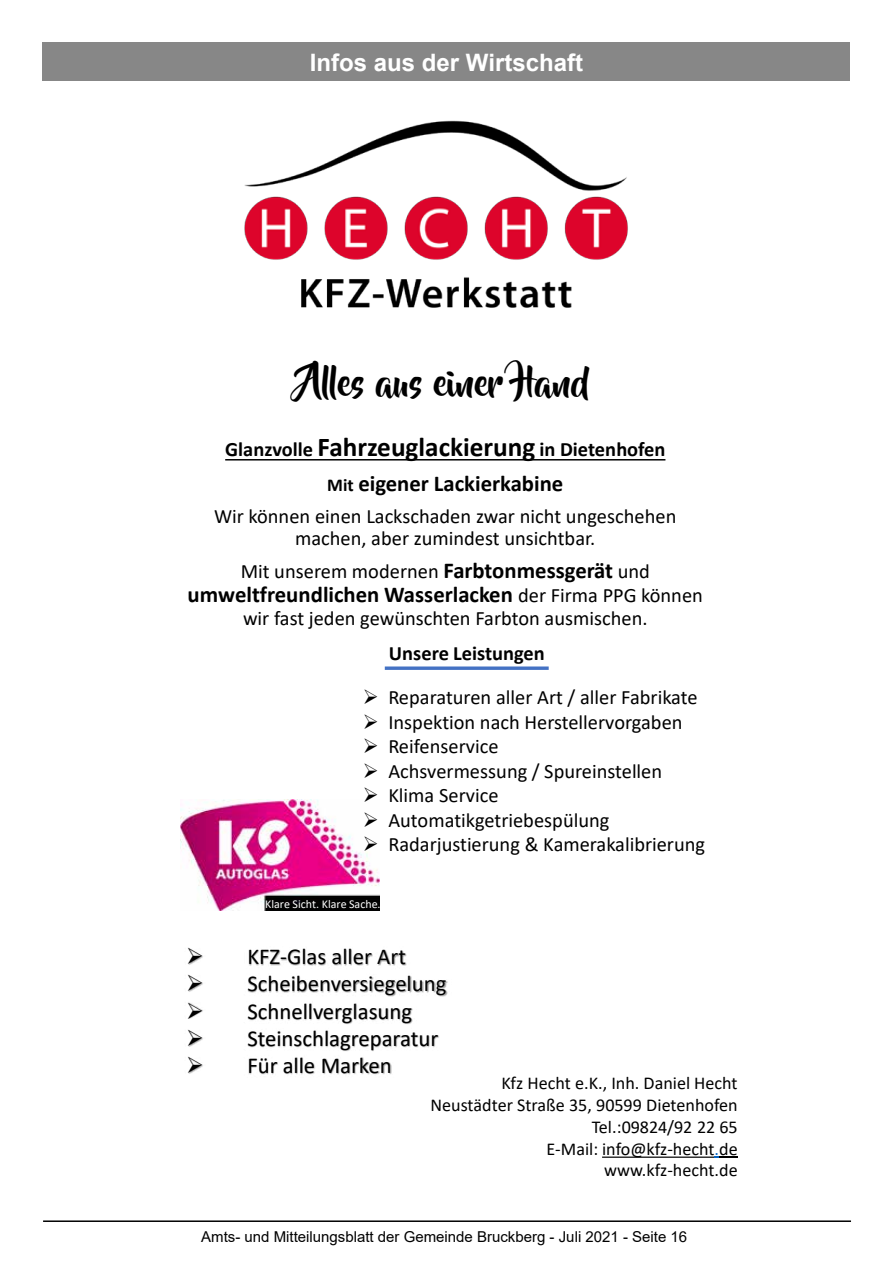
<style>
.page{position:relative;width:893px;height:1263px;background:#fff}
.page>*{position:absolute;margin:0;border:0;box-sizing:border-box;transform-origin:0 0}
.t1{font:36.3px "Beyond The Mountains";color:#000}
.t2{font:700 24px "Arial";color:#fff}
.t3{font:22.65px "Calibri";color:#000}
.t4{font:700 22.65px "Calibri";color:#000}
.t5{font:20.4px/22px "Calibri";color:#000;text-align:center}
.t6{font:700 20.4px "Calibri";color:#000}
.t7{font:18.15px/21.8px "Calibri";color:#000;text-align:right}
.t8{font:15px "Arial";color:#000}
.t9{font:12px "Calibri";color:#fff}
.s1{font-size:27.15px}
.s2{font-size:18.15px}
.s3{font-weight:700;font-size:22.65px}
.s4{font-weight:400;font-size:20.4px}
.s5{color:#0563c1}
</style>
<div class="page">
<hr style="left:43px;top:1220px;width:808px;height:2px;background:#000">
<div style="left:43px;top:43px;width:807px;height:38px;background:#878787"></div>
<svg style="left:225px;top:459px;width:440px;height:1px"></svg>
<img style="left:244px;top:120px;width:384px;height:188px">
<img style="left:181px;top:800px;width:199px;height:111px">
<img style="left:188px;top:948px;width:15px;height:16px">
<img style="left:249px;top:950px;width:17px;height:12px">
<img style="left:266px;top:950px;width:6px;height:12px">
<img style="left:272px;top:948px;width:135px;height:14px">
<img style="left:188px;top:964px;width:15px;height:27px">
<img style="left:248px;top:962px;width:200px;height:35px">
<img style="left:188px;top:991px;width:15px;height:27px">
<img style="left:247px;top:989px;width:181px;height:28px">
<img style="left:188px;top:1018px;width:15px;height:27px">
<img style="left:247px;top:1017px;width:192px;height:31px">
<img style="left:188px;top:1045px;width:15px;height:29px">
<img style="left:247px;top:1044px;width:160px;height:31px">
<svg style="left:385px;top:666px;width:164px;height:4px"></svg>
<svg style="left:602px;top:1156px;width:136px;height:2px"></svg>
<p class="t2" style="left:310px;top:45px;width:275px">Infos aus der Wirtschaft</p>
<h1 class="t1" style="left:302px;top:363px;width:290px">Alles aus einer Hand</h1>
<p class="t6" style="left:225px;top:435px;width:442px">Glanzvolle <span class="s1">Fahrzeuglackierung</span> in Dietenhofen</p>
<p class="t4" style="left:327px;top:468px;width:238px"><span class="s2">Mit</span> eigener Lackierkabine</p>
<p class="t5" style="left:214px;top:504px;width:464px">Wir können einen Lackschaden zwar nicht ungeschehen machen, aber zumindest unsichtbar.</p>
<p class="t5" style="left:241px;top:559px;width:411px">Mit unserem modernen <span class="s3">Farbtonmessgerät</span> und</p>
<p class="t4" style="left:188px;top:579px;width:517px">umweltfreundlichen Wasserlacken <span class="s4">der Firma PPG können</span></p>
<p class="t5" style="left:243px;top:607px;width:406px">wir fast jeden gewünschten Farbton ausmischen.</p>
<p class="t6" style="left:389px;top:639px;width:157px">Unsere Leistungen</p>
<p class="t5" style="left:363px;top:686px;width:336px">➢ Reparaturen aller Art / aller Fabrikate</p>
<p class="t5" style="left:363px;top:710px;width:321px">➢ Inspektion nach Herstellervorgaben</p>
<p class="t5" style="left:363px;top:735px;width:137px">➢ Reifenservice</p>
<p class="t5" style="left:363px;top:759px;width:301px">➢ Achsvermessung / Spureinstellen</p>
<p class="t5" style="left:363px;top:784px;width:137px">➢ Klima Service</p>
<p class="t5" style="left:363px;top:808px;width:248px">➢ Automatikgetriebespülung</p>
<p class="t5" style="left:363px;top:833px;width:344px">➢ Radarjustierung &amp; Kamerakalibrierung</p>
<p class="t9" style="left:265px;top:896px;width:117px">Klare Sicht. Klare Sache.</p>
<p class="t3" style="left:186px;top:941px;width:221px">➢ KFZ-Glas aller Art</p>
<p class="t3" style="left:186px;top:968px;width:262px">➢ Scheibenversiegelung</p>
<p class="t3" style="left:186px;top:995px;width:228px">➢ Schnellverglasung</p>
<p class="t3" style="left:186px;top:1022px;width:254px">➢ Steinschlagreparatur</p>
<p class="t3" style="left:186px;top:1050px;width:207px">➢ Für alle Marken</p>
<p class="t7" style="left:430px;top:1072px;width:309px">Kfz Hecht e.K., Inh. Daniel Hecht<br>Neustädter Straße 35, 90599 Dietenhofen<br>Tel.:09824/92 22 65<br>E-Mail: info@kfz-hecht<span class="s5">.</span>de www.kfz-hecht.de</p>
<p class="t8" style="left:201px;top:1226px;width:488px">Amts- und Mitteilungsblatt der Gemeinde Bruckberg - Juli 2021 - Seite 16</p>
</div>
